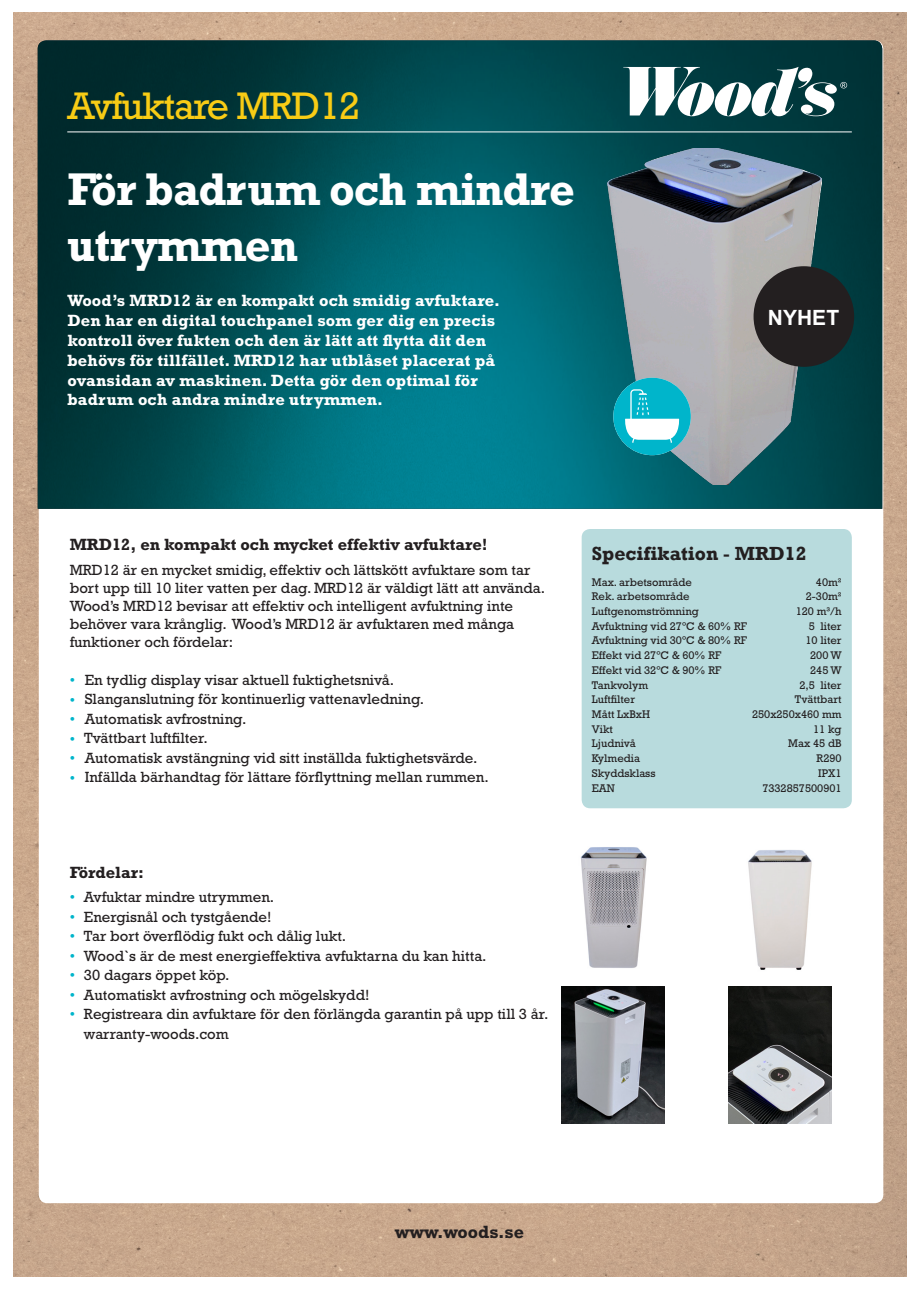
<style>
.page{position:relative;width:919px;height:1289px;background:#fff}
.page>*{position:absolute;margin:0;border:0;box-sizing:border-box;transform-origin:0 0}
.t1{font:700 46.5px/55.8px "Rockwell Std";letter-spacing:-.02em;color:#fff}
.t2{font:39px "Rockwell Std";letter-spacing:-.03em;color:#f8cc15}
.t3{font:700 21px "Arial";color:#fff}
.t4{font:700 19.5px "Rockwell";color:#231f20}
.t5{font:700 18px "Rockwell Std";color:#231f20}
.t6{font:700 16.5px/19.8px "Rockwell Std";letter-spacing:.01em;color:#fff}
.t7{font:700 16.5px "Rockwell Std";color:#231f20}
.t8{font:15px/18px "Rockwell Std";color:#231f20}
.t9{font:15px "Rockwell";color:#00b5cb}
.t10{font:11.25px "Rockwell Std";color:#231f20}
</style>
<div class="page">
<img style="left:13px;top:13px;width:893px;height:1263px">
<div style="left:39px;top:40px;width:844px;height:1163px;background:#fff;border-radius:9px"></div>
<img style="left:38px;top:40px;width:844px;height:469px">
<svg style="left:623px;top:67px;width:224px;height:49px"></svg>
<hr style="left:67px;top:131px;width:784px;height:1px;background:#fff">
<div style="left:581px;top:529px;width:270px;height:279px;background:#b8dbdd;border-radius:9px"></div>
<img style="left:607px;top:148px;width:214px;height:337px">
<img style="left:581px;top:847px;width:66px;height:121px">
<img style="left:748px;top:850px;width:64px;height:120px">
<img style="left:561px;top:986px;width:104px;height:137px">
<img style="left:728px;top:986px;width:103px;height:137px">
<svg style="left:613px;top:343px;width:116px;height:112px;background:#76b1bb"></svg>
<div style="left:753px;top:266px;width:101px;height:101px;background:#231f20;border-radius:50%"></div>
<p class="t2" style="left:67px;top:83px;width:294px">Avfuktare MRD12</p>
<p class="t1" style="left:67px;top:161px;width:509px">För badrum och mindre utrymmen</p>
<p class="t6" style="left:67px;top:290px;width:434px">Wood’s MRD12 är en kompakt och smidig avfuktare.<br>Den har en digital touchpanel som ger dig en precis kontroll över fukten och den är lätt att flytta dit den behövs för tillfället. MRD12 har utblåset placerat på ovansidan av maskinen. Detta gör den optimal för badrum och andra mindre utrymmen.</p>
<p class="t3" style="left:767px;top:303px;width:73px">NYHET</p>
<p class="t7" style="left:70px;top:534px;width:419px">MRD12, en kompakt och mycket effektiv avfuktare!</p>
<p class="t8" style="left:70px;top:561px;width:477px">MRD12 är en mycket smidig, effektiv och lättskött avfuktare som tar bort upp till 10 liter vatten per dag. MRD12 är väldigt lätt att använda.<br>Wood’s MRD12 bevisar att effektiv och intelligent avfuktning inte behöver vara krånglig. Wood’s MRD12 är avfuktaren med många funktioner och fördelar:</p>
<p class="t8" style="left:85px;top:670px;width:311px">En tydlig display visar aktuell fuktighetsnivå.</p>
<p class="t8" style="left:85px;top:690px;width:341px">Slanganslutning för kontinuerlig vattenavledning.</p>
<p class="t8" style="left:85px;top:709px;width:163px">Automatisk avfrostning.</p>
<p class="t8" style="left:84px;top:729px;width:125px">Tvättbart luftfilter.</p>
<p class="t8" style="left:85px;top:748px;width:394px">Automatisk avstängning vid sitt inställda fuktighetsvärde.</p>
<p class="t8" style="left:85px;top:768px;width:405px">Infällda bärhandtag för lättare förflyttning mellan rummen.</p>
<p class="t9" style="left:70px;top:671px;width:7px">•</p>
<p class="t9" style="left:70px;top:690px;width:7px">•</p>
<p class="t9" style="left:70px;top:710px;width:7px">•</p>
<p class="t9" style="left:70px;top:729px;width:7px">•</p>
<p class="t9" style="left:70px;top:749px;width:7px">•</p>
<p class="t9" style="left:70px;top:768px;width:7px">•</p>
<p class="t7" style="left:70px;top:862px;width:76px">Fördelar:</p>
<p class="t9" style="left:70px;top:888px;width:7px">•</p>
<p class="t9" style="left:70px;top:908px;width:7px">•</p>
<p class="t9" style="left:70px;top:927px;width:7px">•</p>
<p class="t9" style="left:70px;top:947px;width:7px">•</p>
<p class="t9" style="left:70px;top:966px;width:7px">•</p>
<p class="t9" style="left:70px;top:986px;width:7px">•</p>
<p class="t9" style="left:70px;top:1005px;width:7px">•</p>
<p class="t8" style="left:84px;top:888px;width:192px">Avfuktar mindre utrymmen.</p>
<p class="t8" style="left:84px;top:907px;width:189px">Energisnål och tystgående!</p>
<p class="t8" style="left:84px;top:927px;width:264px">Tar bort överflödig fukt och dålig lukt.</p>
<p class="t8" style="left:84px;top:946px;width:404px">Wood`s är de mest energieffektiva avfuktarna du kan hitta.</p>
<p class="t8" style="left:84px;top:966px;width:147px">30 dagars öppet köp.</p>
<p class="t8" style="left:84px;top:985px;width:287px">Automatiskt avfrostning och mögelskydd!</p>
<p class="t8" style="left:84px;top:1005px;width:466px">Registreara din avfuktare för den förlängda garantin på upp till 3 år.</p>
<p class="t8" style="left:84px;top:1024px;width:146px">warranty-woods.com</p>
<p class="t4" style="left:591px;top:541px;width:216px">Specifikation - MRD12</p>
<p class="t10" style="left:591px;top:575px;width:102px">Max. arbetsområde</p>
<p class="t10" style="left:815px;top:575px;width:27px">40m²</p>
<p class="t10" style="left:591px;top:590px;width:99px">Rek. arbetsområde</p>
<p class="t10" style="left:805px;top:590px;width:37px">2-30m²</p>
<p class="t10" style="left:591px;top:604px;width:108px">Luftgenomströmning</p>
<p class="t10" style="left:795px;top:604px;width:47px">120 m³/h</p>
<p class="t10" style="left:591px;top:619px;width:157px">Avfuktning vid 27ºC &amp; 60% RF</p>
<p class="t10" style="left:808px;top:619px;width:34px">5 liter</p>
<p class="t10" style="left:591px;top:634px;width:157px">Avfuktning vid 30ºC &amp; 80% RF</p>
<p class="t10" style="left:805px;top:634px;width:38px">10 liter</p>
<p class="t10" style="left:591px;top:649px;width:131px">Effekt vid 27ºC &amp; 60% RF</p>
<p class="t10" style="left:810px;top:649px;width:33px">200 W</p>
<p class="t10" style="left:591px;top:663px;width:131px">Effekt vid 32ºC &amp; 90% RF</p>
<p class="t10" style="left:810px;top:663px;width:33px">245 W</p>
<p class="t10" style="left:591px;top:678px;width:58px">Tankvolym</p>
<p class="t10" style="left:799px;top:678px;width:44px">2,5 liter</p>
<p class="t10" style="left:591px;top:693px;width:45px">Luftfilter</p>
<p class="t10" style="left:794px;top:693px;width:48px">Tvättbart</p>
<p class="t10" style="left:591px;top:707px;width:60px">Mått LxBxH</p>
<p class="t10" style="left:752px;top:707px;width:91px">250x250x460 mm</p>
<p class="t10" style="left:591px;top:722px;width:23px">Vikt</p>
<p class="t10" style="left:813px;top:722px;width:30px">11 kg</p>
<p class="t10" style="left:591px;top:737px;width:45px">Ljudnivå</p>
<p class="t10" style="left:788px;top:737px;width:55px">Max 45 dB</p>
<p class="t10" style="left:591px;top:751px;width:50px">Kylmedia</p>
<p class="t10" style="left:816px;top:751px;width:27px">R290</p>
<p class="t10" style="left:591px;top:766px;width:65px">Skyddsklass</p>
<p class="t10" style="left:818px;top:766px;width:25px">IPX1</p>
<p class="t10" style="left:591px;top:781px;width:24px">EAN</p>
<p class="t10" style="left:762px;top:781px;width:81px">7332857500901</p>
<p class="t5" style="left:395px;top:1221px;width:131px">www.woods.se</p>
</div>
